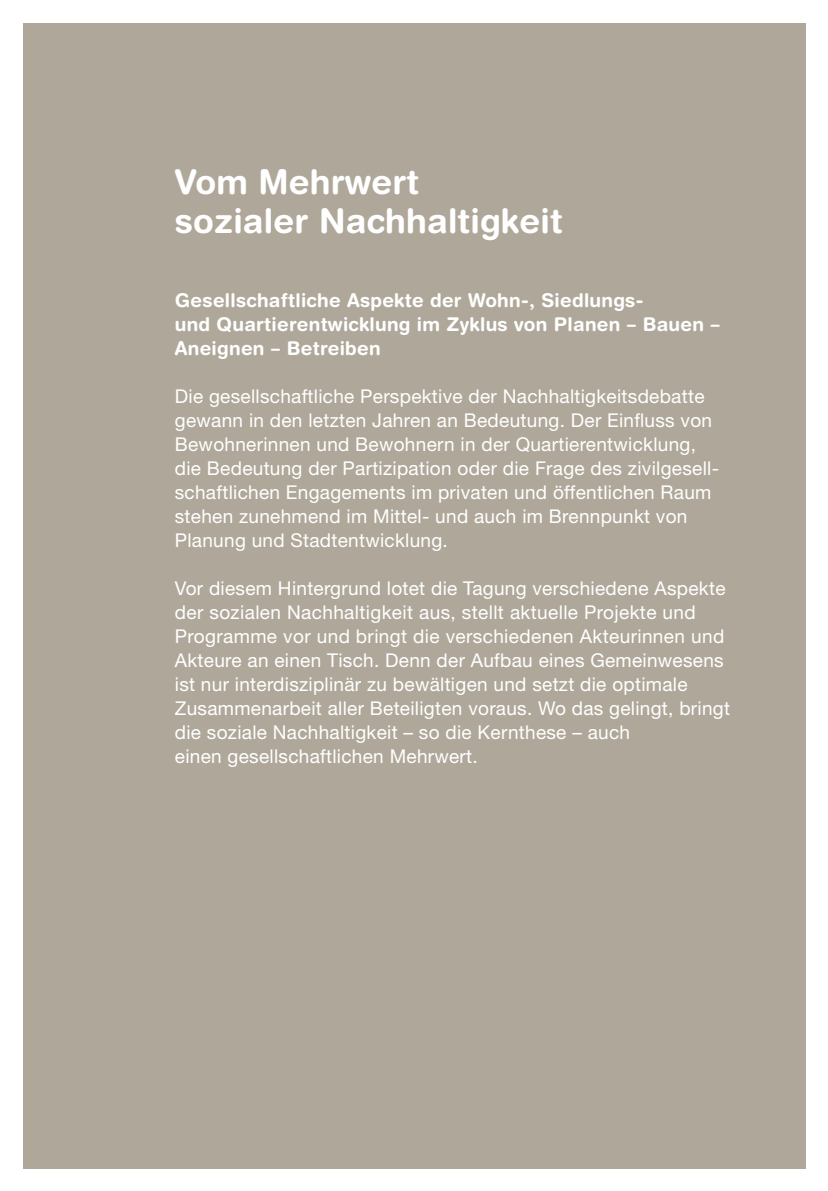
<style>
.page{position:relative;width:828px;height:1191px;background:#fff}
.page>*{position:absolute;margin:0;border:0;box-sizing:border-box;transform-origin:0 0}
.t1{font:700 34px/39px "Helvetica Rounded LT Std";letter-spacing:.005em;color:#fff}
.t2{font:19px/24px "Helvetica Neue LT Std";letter-spacing:.015em;color:#fff}
.t3{font:700 19px/24px "Helvetica Rounded LT Std";letter-spacing:.015em;color:#fff}
</style>
<div class="page">
<div style="left:23px;top:23px;width:782px;height:1145px;background:#afa89a"></div>
<h1 class="t1" style="left:175px;top:162px;width:389px">Vom Mehrwert<br>sozialer Nachhaltigkeit</h1>
<p class="t3" style="left:175px;top:287px;width:546px">Gesellschaftliche Aspekte der Wohn-, Siedlungs-<br>und Quartierentwicklung im Zyklus von Planen – Bauen –<br>Aneignen – Betreiben</p>
<p class="t2" style="left:175px;top:383px;width:544px">Die gesellschaftliche Perspektive der Nachhaltigkeitsdebatte gewann in den letzten Jahren an Bedeutung. Der Einfluss von Bewohnerinnen und Bewohnern in der Quartierentwicklung, die Bedeutung der Partizipation oder die Frage des zivilgesell&shy;schaftlichen Engagements im privaten und öffentlichen Raum stehen zunehmend im Mittel- und auch im Brennpunkt von Planung und Stadtentwicklung.</p>
<p class="t2" style="left:175px;top:575px;width:557px">Vor diesem Hintergrund lotet die Tagung verschiedene Aspekte der sozialen Nachhaltigkeit aus, stellt aktuelle Projekte und Programme vor und bringt die verschiedenen Akteurinnen und Akteure an einen Tisch. Denn der Aufbau eines Gemeinwesens ist nur interdisziplinär zu bewältigen und setzt die optimale Zusammenarbeit aller Beteiligten voraus. Wo das gelingt, bringt die soziale Nachhaltigkeit – so die Kernthese – auch<br>einen gesellschaftlichen Mehrwert.</p>
</div>
